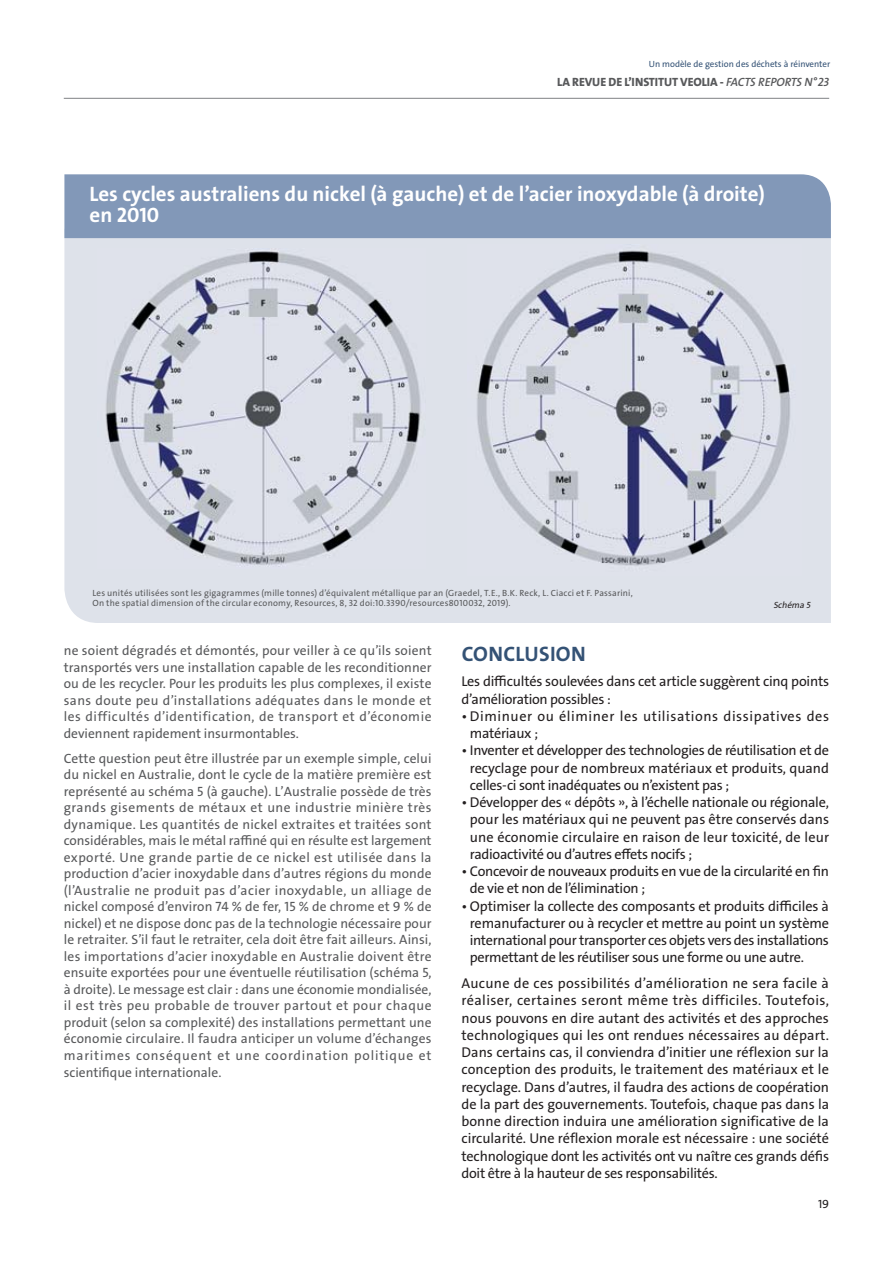
<style>
.page{position:relative;width:893px;height:1263px;background:#fff}
.page>*{position:absolute;margin:0;border:0;box-sizing:border-box;transform-origin:0 0}
.t1{font:21px/21px "The Sans Veolia W7 Bld";color:#fff}
.t2{font:21px "The Sans Veolia W7 Bld";letter-spacing:.015em;color:#345275}
.t3{font:14.25px/17.2px "The Sans Veolia W5 Pla";letter-spacing:-.02em;color:#231f20;text-align:justify}
.t4{font:14.25px/17.2px "The Sans Veolia W5 Pla";letter-spacing:.04em;color:#231f20}
.t5{font:13.5px/16.5px "The Sans Veolia W5 Pla";color:#58595b;text-align:justify}
.t6{font:12px "The Sans Veolia W8 Ex Bld";letter-spacing:-.005em;color:#58595b}
.t7{font:12px "The Sans Veolia W5 Pla";color:#231f20}
.t8{font:9px/10.5px "The Sans Veolia W5 Pla";letter-spacing:.025em;color:#58595b}
.t9{font:9px "The Sans Veolia W5 Pla";color:#345275}
.t10{font:italic 9px "The Sans Veolia W5 Pla";color:#231f20}
.s1{font-family:"The Sans Veolia W6 Se Bld It"}
</style>
<div class="page">
<div style="left:64px;top:238px;width:767px;height:385px;background:#dee2ea"></div>
<div style="left:64px;top:174px;width:767px;height:64px;background:#8298b8"></div>
<img style="left:98px;top:249px;width:327px;height:319px">
<img style="left:468px;top:244px;width:333px;height:331px">
<hr style="left:64px;top:98px;width:765px;height:1px;background:#808285">
<p class="t9" style="left:649px;top:59px;width:183px">Un modèle de gestion des déchets à réinventer</p>
<p class="t6" style="left:557px;top:76px;width:274px">LA REVUE DE L’INSTITUT VEOLIA - <span class="s1">FACTS REPORTS N° 23</span></p>
<h1 class="t1" style="left:90px;top:185px;width:677px">Les cycles australiens du nickel (à gauche) et de l’acier inoxydable (à droite) en 2010</h1>
<p class="t8" style="left:92px;top:588px;width:542px">Les unités utilisées sont les gigagrammes (mille tonnes) d’équivalent métallique par an (Graedel, T.E., B.K. Reck, L. Ciacci et F. Passarini,<br>On the spatial dimension of the circular economy, Resources, 8, 32 doi:10.3390/resources8010032, 2019).</p>
<p class="t5" style="left:64px;top:643px;width:369px">ne soient dégradés et démontés, pour veiller à ce qu’ils soient transportés vers une installation capable de les reconditionner ou de les recycler. Pour les produits les plus complexes, il existe sans doute peu d’installations adéquates dans le monde et les difficultés d’identification, de transport et d’économie deviennent rapidement insurmontables.</p>
<p class="t5" style="left:64px;top:750px;width:369px">Cette question peut être illustrée par un exemple simple, celui du nickel en Australie, dont le cycle de la matière première est représenté au schéma 5 (à gauche). L’Australie possède de très grands gisements de métaux et une industrie minière très dynamique. Les quantités de nickel extraites et traitées sont considérables, mais le métal raffiné qui en résulte est largement exporté. Une grande partie de ce nickel est utilisée dans la production d’acier inoxydable dans d’autres régions du monde (l’Australie ne produit pas d’acier inoxydable, un alliage de nickel composé d’environ 74 % de fer, 15 % de chrome et 9 % de nickel) et ne dispose donc pas de la technologie nécessaire pour le retraiter. S’il faut le retraiter, cela doit être fait ailleurs. Ainsi, les importations d’acier inoxydable en Australie doivent être ensuite exportées pour une éventuelle réutilisation (schéma 5, à droite). Le message est clair : dans une économie mondialisée, il est très peu probable de trouver partout et pour chaque produit (selon sa complexité) des installations permettant une économie circulaire. Il faudra anticiper un volume d’échanges maritimes conséquent et une coordination politique et scientifique internationale.</p>
<p class="t10" style="left:773px;top:601px;width:40px">Schéma 5</p>
<h1 class="t2" style="left:462px;top:643px;width:126px">CONCLUSION</h1>
<p class="t3" style="left:461px;top:673px;width:369px">Les difficultés soulevées dans cet article suggèrent cinq points d’amélioration possibles :</p>
<p class="t4" style="left:470px;top:708px;width:361px;text-indent:-8px">• Diminuer ou éliminer les utilisations dissipatives des matériaux ;</p>
<p class="t3" style="left:470px;top:742px;width:361px;text-indent:-8px">• Inventer et développer des technologies de réutilisation et de recyclage pour de nombreux matériaux et produits, quand celles-ci sont inadéquates ou n’existent pas ;</p>
<p class="t3" style="left:470px;top:794px;width:361px;text-indent:-8px">• Développer des « dépôts », à l’échelle nationale ou régionale, pour les matériaux qui ne peuvent pas être conservés dans une économie circulaire en raison de leur toxicité, de leur radioactivité ou d’autres effets nocifs ;</p>
<p class="t3" style="left:470px;top:863px;width:361px;text-indent:-8px">• Concevoir de nouveaux produits en vue de la circularité en fin de vie et non de l’élimination ;</p>
<p class="t3" style="left:470px;top:898px;width:361px;text-indent:-8px">• Optimiser la collecte des composants et produits difficiles à remanufacturer ou à recycler et mettre au point un système international pour transporter ces objets vers des installations permettant de les réutiliser sous une forme ou une autre.</p>
<p class="t3" style="left:461px;top:975px;width:369px">Aucune de ces possibilités d’amélioration ne sera facile à réaliser, certaines seront même très difficiles. Toutefois, nous pouvons en dire autant des activités et des approches technologiques qui les ont rendues nécessaires au départ.<br>Dans certains cas, il conviendra d’initier une réflexion sur la conception des produits, le traitement des matériaux et le recyclage. Dans d’autres, il faudra des actions de coopération de la part des gouvernements. Toutefois, chaque pas dans la bonne direction induira une amélioration significative de la circularité. Une réflexion morale est nécessaire : une société technologique dont les activités ont vu naître ces grands défis doit être à la hauteur de ses responsabilités.</p>
<p class="t7" style="left:818px;top:1198px;width:13px">19</p>
</div>
